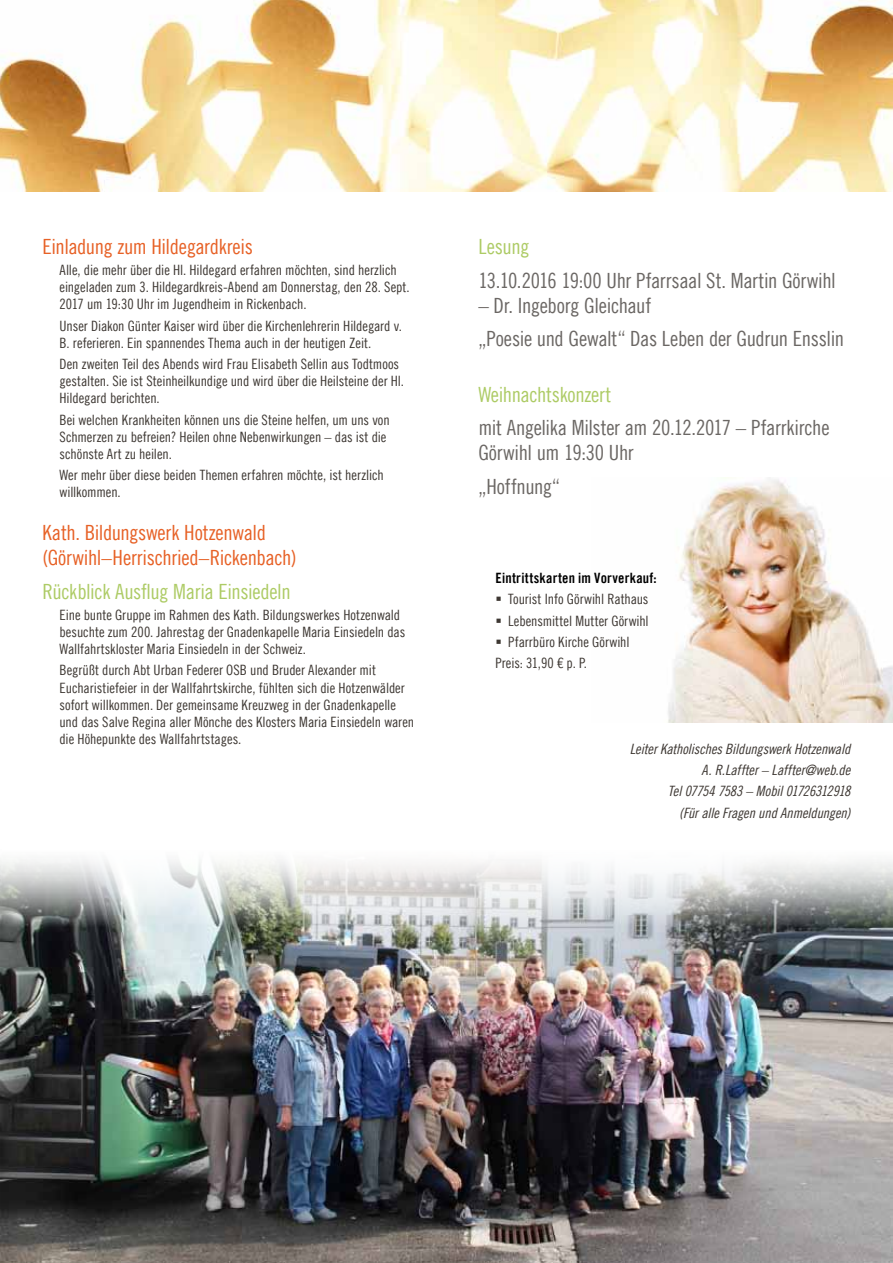
<style>
.page{position:relative;width:893px;height:1263px;background:#fff}
.page>*{position:absolute;margin:0;border:0;box-sizing:border-box;transform-origin:0 0}
.t1{font:21px/33.8px "Trade Gothic LT Com Cn 18";letter-spacing:-.015em;color:#6b6764}
.t2{font:21px/25.2px "Trade Gothic LT Com Cn 18";letter-spacing:-.015em;color:#e76126}
.t3{font:21px "Trade Gothic LT Com Cn 18";letter-spacing:-.015em;color:#adcb65}
.t4{font:14.25px/17.1px "Trade Gothic LT Com Cn 18";letter-spacing:-.005em;color:#3d3732}
.t5{font:14.25px/21.3px "Trade Gothic LT Com Cn 18 Obl";letter-spacing:-.01em;color:#3d3732;text-align:right}
.t6{font:14.25px "Trade Gothic LT Com Bd Cn 20";letter-spacing:.02em;color:#000}
</style>
<div class="page">
<img style="left:0;top:859px;width:893px;height:404px">
<img style="left:668px;top:477px;width:225px;height:246px">
<img style="left:0;top:0;width:893px;height:191px">
<h1 class="t2" style="left:43px;top:234px;width:212px">Einladung zum Hildegardkreis</h1>
<p class="t4" style="left:60px;top:261px;width:352px">Alle, die mehr über die Hl. Hildegard erfahren möchten, sind herzlich eingeladen zum 3. Hildegardkreis-Abend am Donnerstag, den 28. Sept.<br>2017 um 19:30 Uhr im Jugendheim in Rickenbach.</p>
<p class="t4" style="left:60px;top:317px;width:344px">Unser Diakon Günter Kaiser wird über die Kirchenlehrerin Hildegard v.<br>B. referieren. Ein spannendes Thema auch in der heutigen Zeit.</p>
<p class="t4" style="left:60px;top:355px;width:346px">Den zweiten Teil des Abends wird Frau Elisabeth Sellin aus Todtmoos gestalten. Sie ist Steinheilkundige und wird über die Heilsteine der Hl.<br>Hildegard berichten.</p>
<p class="t4" style="left:60px;top:411px;width:332px">Bei welchen Krankheiten können uns die Steine helfen, um uns von<br>Schmerzen zu befreien? Heilen ohne Nebenwirkungen – das ist die schönste Art zu heilen.</p>
<p class="t4" style="left:60px;top:466px;width:326px">Wer mehr über diese beiden Themen erfahren möchte, ist herzlich willkommen.</p>
<h1 class="t2" style="left:43px;top:519px;width:256px">Kath. Bildungswerk Hotzenwald (Görwihl–Herrischried–Rickenbach)</h1>
<h1 class="t3" style="left:43px;top:579px;width:250px">Rückblick Ausflug Maria Einsiedeln</h1>
<p class="t4" style="left:60px;top:606px;width:347px">Eine bunte Gruppe im Rahmen des Kath. Bildungswerkes Hotzenwald besuchte zum 200. Jahrestag der Gnadenkapelle Maria Einsiedeln das<br>Wallfahrtskloster Maria Einsiedeln in der Schweiz.</p>
<p class="t4" style="left:60px;top:662px;width:356px">Begrüßt durch Abt Urban Federer OSB und Bruder Alexander mit Eucharistiefeier in der Wallfahrtskirche, fühlten sich die Hotzenwälder sofort willkommen. Der gemeinsame Kreuzweg in der Gnadenkapelle und das Salve Regina aller Mönche des Klosters Maria Einsiedeln waren die Höhepunkte des Wallfahrtstages.</p>
<h1 class="t3" style="left:478px;top:234px;width:52px">Lesung</h1>
<h1 class="t1" style="left:478px;top:263px;width:359px">13.10.2016 19:00 Uhr Pfarrsaal St. Martin Görwihl</h1>
<h1 class="t1" style="left:478px;top:288px;width:367px">– Dr. Ingeborg Gleichauf<br>„Poesie und Gewalt“ Das Leben der Gudrun Ensslin</h1>
<h1 class="t3" style="left:478px;top:382px;width:135px">Weihnachtskonzert</h1>
<h1 class="t1" style="left:478px;top:415px;width:353px;line-height:25.2px">mit Angelika Milster am 20.12.2017 – Pfarrkirche<br>Görwihl um 19:30 Uhr</h1>
<h1 class="t1" style="left:478px;top:470px;width:83px">„Hoffnung“</h1>
<p class="t6" style="left:495px;top:569px;width:163px">Eintrittskarten im Vorverkauf:</p>
<p class="t4" style="left:508px;top:590px;width:142px">Tourist Info Görwihl Rathaus</p>
<p class="t4" style="left:508px;top:612px;width:142px">Lebensmittel Mutter Görwihl</p>
<p class="t4" style="left:508px;top:633px;width:123px">Pfarrbüro Kirche Görwihl</p>
<p class="t4" style="left:495px;top:654px;width:93px">Preis: 31,90 € p. P.</p>
<p class="t5" style="left:630px;top:738px;width:222px">Leiter Katholisches Bildungswerk Hotzenwald A. R.Laffter – Laffter@web.de<br>Tel 07754 7583 – Mobil 01726312918<br>(Für alle Fragen und Anmeldungen)</p>
</div>
